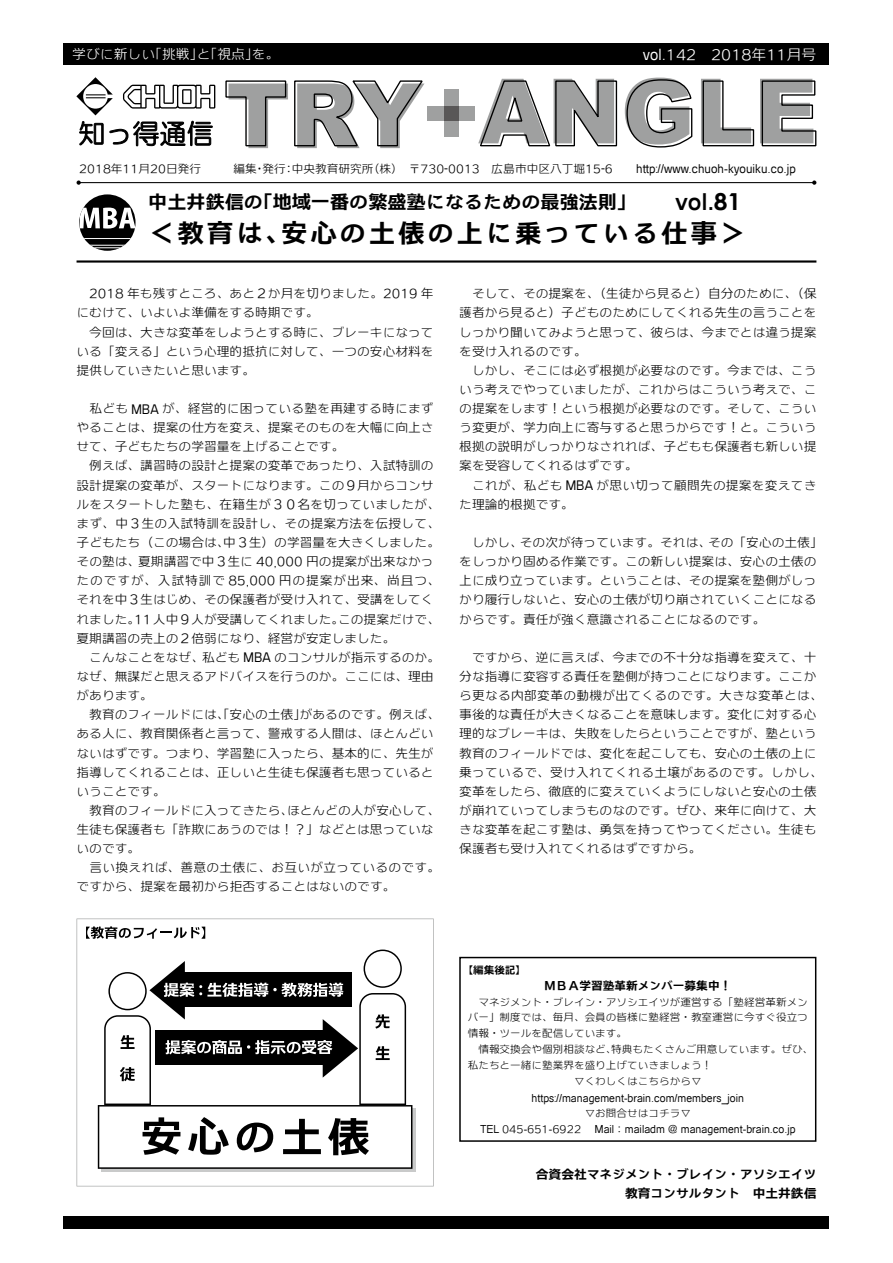
<style>
.page{position:relative;width:893px;height:1263px;background:#fff}
.page>*{position:absolute;margin:0;border:0;box-sizing:border-box;transform-origin:0 0}
.t1{font:26.55px "C4 Beogo Nexus E";letter-spacing:.1em;color:#000}
.t2{font:700 23.4px "Catriel";color:#000;scale:.95 1}
.t3{font:19.2px "C4 Beogo Nexus E";color:#000}
.t4{font:14.4px "C4 Beogo L";color:#fff}
.t5{font:13.8px "C4 Universal View BDY EL";color:#fff}
.t6{font:12.75px/19.2px "C4 Universal View BDY EL";color:#000}
.t7{font:12.75px/19.2px "C4 Beogo Nexus E";color:#000;text-align:right}
.t8{font:12.3px "Catriel";color:#000;scale:.95 1}
.t9{font:11.7px "C4 Universal View BDY EL";color:#000}
.t10{font:11.7px "C4 Beogo Nexus E";color:#000}
.t11{font:11.4px "C4 Beogo L";color:#000}
.t12{font:11.1px "Catriel";color:#000;scale:.95 1}
.t13{font:10.65px/15.9px "C4 Universal View BDY EL";color:#000;text-align:justify}
.t14{font:10.65px "C4 Beogo Nexus E";color:#000}
.s1{font-family:"Catriel";font-size:15.6px}
.s2{font-family:"C4 Universal View BDY EL";font-size:14.85px}
.s3{font-family:"C4 Universal View BDY EL";font-size:11.7px}
.s4{font-family:"C4 Beogo L"}
.s5{font-family:"C4 Beogo L";font-size:11.4px}
.s6{font-family:"Catriel";font-size:12.3px}
.s7{font-family:"Century Gothic"}
.s8{font-family:"C4 Beogo L";font-size:12.3px}
.s9{font-family:"Catriel";font-size:13.35px}
.s10{font-family:"C4 Beogo L";font-size:10.35px}
.s11{font-family:"C4 Universal View BDY EL";font-size:10.65px}
.s12{font-family:"C4 Beogo L";font-size:10.65px}
</style>
<div class="page">
<svg style="left:76px;top:77px;width:139px;height:70px"></svg>
<svg style="left:225px;top:78px;width:591px;height:70px"></svg>
<div style="left:427px;top:106px;width:17px;height:14px;background:#9fa0a0"></div>
<div style="left:458px;top:106px;width:17px;height:14px;background:#9fa0a0"></div>
<div style="left:444px;top:120px;width:14px;height:17px;background:#9fa0a0"></div>
<div style="left:444px;top:89px;width:14px;height:17px;background:#9fa0a0"></div>
<div style="left:444px;top:106px;width:14px;height:14px;background:#595757"></div>
<div style="left:64px;top:1216px;width:765px;height:13px;background:#000"></div>
<div style="left:64px;top:44px;width:765px;height:21px;background:#000"></div>
<hr style="left:79px;top:182px;width:735px;height:1px;background:#000">
<svg style="left:77px;top:180px;width:4px;height:5px"></svg>
<svg style="left:812px;top:180px;width:4px;height:5px"></svg>
<hr style="left:77px;top:260px;width:739px;height:3px;background:#000">
<div style="left:79px;top:194px;width:57px;height:57px;background:#000;border-radius:50%"></div>
<svg style="left:79px;top:208px;width:57px;height:21px"></svg>
<hr style="left:79px;top:247px;width:57px;height:1px;background:#fff">
<hr style="left:79px;top:245px;width:57px;height:1px;background:#fff">
<hr style="left:79px;top:238px;width:57px;height:1px;background:#fff">
<div style="left:459px;top:957px;width:357px;height:185px;border:1px solid #000"></div>
<svg style="left:77px;top:918px;width:357px;height:268px"></svg>
<div style="left:102px;top:1108px;width:314px;height:64px;background:#c9caca"></div>
<svg style="left:86px;top:926px;width:119px;height:13px"></svg>
<svg style="left:98px;top:949px;width:314px;height:220px"></svg>
<p class="t5" style="left:72px;top:47px;width:209px">学びに新しい「挑戦」と「視点」を。</p>
<p class="t4" style="left:643px;top:47px;width:175px"><span class="s1">vol.</span>142 2018<span class="s2">年</span>11<span class="s2">月号</span></p>
<p class="t11" style="left:79px;top:163px;width:123px">2018<span class="s3">年</span>11<span class="s3">月</span>20<span class="s3">日発行</span></p>
<p class="t9" style="left:233px;top:163px;width:381px">編集・発行：中央教育研究所（株）<span class="s4">〒</span><span class="s5">730</span><span class="s6">-</span><span class="s5">0013</span> 広島市中区八丁堀<span class="s5">15</span><span class="s6">-</span><span class="s5">6</span></p>
<p class="t8" style="left:636px;top:162px;width:170px">http://www.chuoh-kyouiku.co.jp</p>
<h3 class="t3" style="left:148px;top:192px;width:489px">中土井鉄信の「地域一番の繁盛塾になるための最強法則」</h3>
<h2 class="t2" style="left:676px;top:188px;width:71px">vol.<span class="s7">81</span></h2>
<h1 class="t1" style="left:148px;top:220px;width:599px">＜教育は、安心の土俵の上に乗っている仕事＞</h1>
<p class="t6" style="left:77px;top:284px;width:359px;text-indent:13px"><span class="s8">2018</span> 年も残すところ、あと<span class="s4">２</span>か月を切りました。<span class="s8">2019</span> 年にむけて、いよいよ準備をする時期です。</p>
<p class="t6" style="left:77px;top:322px;width:359px;text-align:justify;text-indent:13px">今回は、大きな変革をしようとする時に、ブレーキになっている「変える」という心理的抵抗に対して、一つの安心材料を提供していきたいと思います。</p>
<p class="t6" style="left:77px;top:399px;width:359px;text-align:justify;text-indent:13px">私ども <span class="s9">MBA</span> が、経営的に困っている塾を再建する時にまずやることは、提案の仕方を変え、提案そのものを大幅に向上させて、子どもたちの学習量を上げることです。</p>
<p class="t6" style="left:77px;top:456px;width:365px;text-indent:13px">例えば、講習時の設計と提案の変革であったり、入試特訓の設計提案の変革が、スタートになります。この<span class="s4">９</span>月からコンサルをスタートした塾も、在籍生が<span class="s4">３０</span>名を切っていましたが、まず、中<span class="s4">３</span>生の入試特訓を設計し、その提案方法を伝授して、子どもたち（この場合は、中<span class="s4">３</span>生）の学習量を大きくしました。その塾は、夏期講習で中<span class="s4">３</span>生に <span class="s8">40</span><span class="s9">,</span><span class="s8">000</span> 円の提案が出来なかったのですが、入試特訓で <span class="s8">85</span><span class="s9">,</span><span class="s8">000</span> 円の提案が出来、尚且つ、それを中<span class="s4">３</span>生はじめ、その保護者が受け入れて、受講をしてくれました。<span class="s8">11</span>人中<span class="s4">９</span>人が受講してくれました。この提案だけで、夏期講習の売上の<span class="s4">２</span>倍弱になり、経営が安定しました。</p>
<p class="t6" style="left:77px;top:647px;width:365px;text-indent:13px">こんなことをなぜ、私ども <span class="s9">MBA</span> のコンサルが指示するのか。なぜ、無謀だと思えるアドバイスを行うのか。ここには、理由があります。</p>
<p class="t6" style="left:77px;top:705px;width:365px;text-indent:13px">教育のフィールドには、「安心の土俵」があるのです。例えば、ある人に、教育関係者と言って、警戒する人間は、ほとんどいないはずです。つまり、学習塾に入ったら、基本的に、先生が指導してくれることは、正しいと生徒も保護者も思っているということです。</p>
<p class="t6" style="left:77px;top:800px;width:365px;text-indent:13px">教育のフィールドに入ってきたら、ほとんどの人が安心して、生徒も保護者も「詐欺にあうのでは！？」などとは思っていないのです。</p>
<p class="t6" style="left:77px;top:858px;width:365px;text-indent:13px">言い換えれば、善意の土俵に、お互いが立っているのです。ですから、提案を最初から拒否することはないのです。</p>
<p class="t6" style="left:459px;top:284px;width:359px;text-align:justify;text-indent:13px">そして、その提案を、（生徒から見ると）自分のために、（保護者から見ると）子どものためにしてくれる先生の言うことをしっかり聞いてみようと思って、彼らは、今までとは違う提案を受け入れるのです。</p>
<p class="t6" style="left:459px;top:360px;width:359px;text-align:justify;text-indent:13px">しかし、そこには必ず根拠が必要なのです。今までは、こういう考えでやっていましたが、これからはこういう考えで、この提案をします！という根拠が必要なのです。そして、こういう変更が、学力向上に寄与すると思うからです！と。こういう根拠の説明がしっかりなされれば、子どもも保護者も新しい提案を受容してくれるはずです。</p>
<p class="t6" style="left:459px;top:475px;width:359px;text-indent:13px">これが、私ども <span class="s9">MBA</span> が思い切って顧問先の提案を変えてきた理論的根拠です。</p>
<p class="t6" style="left:459px;top:533px;width:365px;text-indent:13px">しかし、その次が待っています。それは、その「安心の土俵」をしっかり固める作業です。この新しい提案は、安心の土俵の上に成り立っています。ということは、その提案を塾側がしっかり履行しないと、安心の土俵が切り崩されていくことになるからです。責任が強く意識されることになるのです。</p>
<p class="t6" style="left:459px;top:647px;width:365px;text-indent:13px">ですから、逆に言えば、今までの不十分な指導を変えて、十分な指導に変容する責任を塾側が持つことになります。ここから更なる内部変革の動機が出てくるのです。大きな変革とは、事後的な責任が大きくなることを意味します。変化に対する心理的なブレーキは、失敗をしたらということですが、塾という教育のフィールドでは、変化を起こしても、安心の土俵の上に乗っているで、受け入れてくれる土壌があるのです。しかし、変革をしたら、徹底的に変えていくようにしないと安心の土俵が崩れていってしまうものなのです。ぜひ、来年に向けて、大きな変革を起こす塾は、勇気を持ってやってください。生徒も保護者も受け入れてくれるはずですから。</p>
<p class="t14" style="left:462px;top:964px;width:65px">【編集後記】</p>
<p class="t10" style="left:544px;top:980px;width:189px">ＭＢＡ学習塾革新メンバー募集中！</p>
<p class="t13" style="left:468px;top:993px;width:342px;text-indent:11px">マネジメント・ブレイン・アソシエイツが運営する「塾経営革新メンバー」制度では、毎月、会員の皆様に塾経営・教室運営に今すぐ役立つ情報・ツールを配信しています。</p>
<p class="t13" style="left:478px;top:1041px;width:336px">情報交換会や個別相談など、特典もたくさんご用意しています。ぜひ、</p>
<p class="t13" style="left:468px;top:1057px;width:246px">私たちと一緒に塾業界を盛り上げていきましょう！</p>
<p class="t13" style="left:574px;top:1073px;width:129px"><span class="s4">▽</span>くわしくはこちらから<span class="s4">▽</span></p>
<p class="t12" style="left:532px;top:1091px;width:225px">https://management-brain.com/members_join</p>
<p class="t13" style="left:585px;top:1105px;width:108px"><span class="s4">▽</span>お問合せはコチラ<span class="s4">▽</span></p>
<p class="t12" style="left:480px;top:1123px;width:334px">TEL <span class="s10">045</span>-<span class="s10">651</span>-<span class="s10">6922</span> Mail<span class="s11">：</span>mailadm <span class="s12">＠</span> management-brain.co.jp</p>
<p class="t7" style="left:536px;top:1164px;width:282px">合資会社マネジメント・ブレイン・アソシエイツ教育コンサルタント 中土井鉄信</p>
</div>
